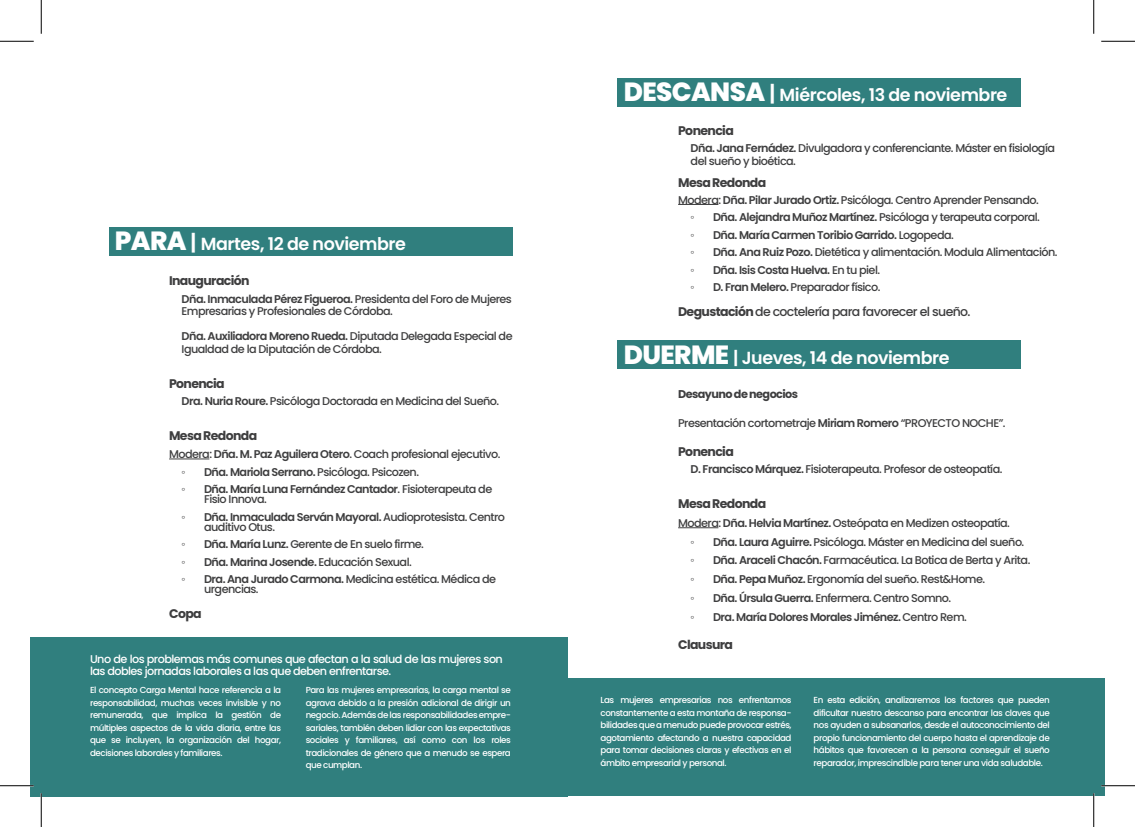
<style>
.page{position:relative;width:1135px;height:827px;background:#fff}
.page>*{position:absolute;margin:0;border:0;box-sizing:border-box;transform-origin:0 0}
.t1{font:600 17.5px "Poppins";letter-spacing:-.025em;color:#fff}
.t2{font:700 12.5px "Poppins";letter-spacing:-.05em;color:#3e3e3f}
.t3{font:500 12.5px "Poppins";letter-spacing:-.05em;color:#3e3e3f}
.t4{font:500 11.25px/12.5px "Poppins";letter-spacing:-.05em;color:#3e3e3f}
.t5{font:600 11.25px/10px "Poppins";letter-spacing:-.05em;color:#3e3e3f}
.t6{font:500 11.25px/12.5px "Poppins";letter-spacing:-.05em;color:#fff}
.t7{font:700 11.25px "Poppins";letter-spacing:-.05em;color:#3e3e3f}
.t8{font:11.25px "Times New Roman";color:#3e3e3f}
.t9{font:500 8.75px/12.5px "Poppins";letter-spacing:-.05em;color:#fff;text-align:justify}
.s1{font-weight:800;font-size:26.25px}
.s2{font-size:21.25px}
.s3{font-weight:600}
.s4{font-weight:500}
.s5{font-weight:700}
</style>
<div class="page">
<hr style="left:169px;top:458px;width:40px;height:1px;background:#3e3e3f">
<div style="left:31px;top:637px;width:537px;height:159px;background:#307f7e"></div>
<div style="left:109px;top:227px;width:404px;height:29px;background:#307f7e"></div>
<hr style="left:678px;top:204px;width:40px;height:1px;background:#3e3e3f">
<div style="left:617px;top:78px;width:404px;height:28px;background:#307f7e"></div>
<hr style="left:678px;top:527px;width:40px;height:1px;background:#3e3e3f">
<div style="left:617px;top:340px;width:404px;height:28px;background:#307f7e"></div>
<div style="left:556px;top:678px;width:548px;height:118px;background:#307f7e"></div>
<hr style="left:40px;top:793px;width:2px;height:34px;background:#fff">
<hr style="left:0;top:41px;width:34px;height:1px;background:#000">
<hr style="left:1101px;top:41px;width:34px;height:1px;background:#000">
<hr style="left:0;top:785px;width:34px;height:1px;background:#000">
<hr style="left:1101px;top:785px;width:34px;height:1px;background:#000">
<hr style="left:41px;top:0;width:1px;height:34px;background:#000">
<hr style="left:41px;top:793px;width:1px;height:34px;background:#000">
<hr style="left:1093px;top:0;width:1px;height:34px;background:#000">
<hr style="left:1093px;top:793px;width:1px;height:34px;background:#000">
<h1 class="t1" style="left:115px;top:236px;width:293px"><span class="s1">PARA</span> <span class="s2">|</span> Martes, 12 de noviembre</h1>
<p class="t2" style="left:169px;top:275px;width:82px">Inauguración</p>
<p class="t4" style="left:182px;top:294px;width:332px"><span class="s3">Dña. Inmaculada Pérez Figueroa.</span> Presidenta del Foro de Mujeres<br>Empresarias y Profesionales de Córdoba.</p>
<p class="t4" style="left:182px;top:331px;width:332px"><span class="s3">Dña. Auxiliadora Moreno Rueda.</span> Diputada Delegada Especial de<br>Igualdad de la Diputación de Córdoba.</p>
<p class="t2" style="left:169px;top:377px;width:57px">Ponencia</p>
<p class="t4" style="left:182px;top:396px;width:319px"><span class="s3">Dra. Nuria Roure.</span> Psicóloga Doctorada en Medicina del Sueño.</p>
<p class="t2" style="left:169px;top:430px;width:90px">Mesa Redonda</p>
<p class="t4" style="left:169px;top:449px;width:333px">Modera: <span class="s3">Dña. M. Paz Aguilera Otero</span>. Coach profesional ejecutivo.</p>
<p class="t8" style="left:182px;top:464px;width:5px">◦</p>
<p class="t5" style="left:204px;top:467px;width:216px">Dña. Mariola Serrano. <span class="s4">Psicóloga. Psicozen.</span></p>
<p class="t8" style="left:182px;top:482px;width:5px">◦</p>
<p class="t5" style="left:204px;top:485px;width:290px">Dña. María Luna Fernández Cantador<span class="s4">. Fisioterapeuta de<br>Fisio Innova.</span></p>
<p class="t8" style="left:182px;top:509px;width:5px">◦</p>
<p class="t4" style="left:204px;top:512px;width:302px;line-height:10px"><span class="s3">Dña. Inmaculada Serván Mayoral.</span> Audioprotesista. Centro auditivo Otus.</p>
<p class="t8" style="left:182px;top:537px;width:5px">◦</p>
<p class="t4" style="left:204px;top:539px;width:221px"><span class="s3">Dña. María Lunz.</span> Gerente de En suelo firme.</p>
<p class="t8" style="left:182px;top:554px;width:5px">◦</p>
<p class="t5" style="left:204px;top:557px;width:209px">Dña. Marina Josende. <span class="s4">Educación Sexual.</span></p>
<p class="t8" style="left:182px;top:572px;width:5px">◦</p>
<p class="t4" style="left:204px;top:575px;width:293px;line-height:10px"><span class="s3">Dra. Ana Jurado Carmona.</span> Medicina estética. Médica de urgencias.</p>
<p class="t2" style="left:169px;top:608px;width:34px">Copa</p>
<p class="t6" style="left:90px;top:653px;width:414px">Uno de los problemas más comunes que afectan a la salud de las mujeres son las dobles jornadas laborales a las que deben enfrentarse.</p>
<p class="t9" style="left:90px;top:684px;width:193px">El concepto Carga Mental hace referencia a la responsabilidad, muchas veces invisible y no remunerada, que implica la gestión de múltiples aspectos de la vida diaria, entre las que se incluyen, la organización del hogar, decisiones laborales y familiares.</p>
<p class="t9" style="left:306px;top:684px;width:207px">Para las mujeres empresarias, la carga mental se agrava debido a la presión adicional de dirigir un negocio. Además de las responsabilidades empre&shy;sariales, también deben lidiar con las expectativas sociales y familiares, así como con los roles tradicionales de género que a menudo se espera que cumplan.</p>
<h1 class="t1" style="left:624px;top:87px;width:385px"><span class="s1">DESCANSA</span> <span class="s2">|</span> Miércoles, 13 de noviembre</h1>
<p class="t2" style="left:678px;top:124px;width:57px">Ponencia</p>
<p class="t4" style="left:691px;top:143px;width:366px"><span class="s3">Dña. Jana Fernádez.</span> Divulgadora y conferenciante. Máster en fisiología del sueño y bioética.</p>
<p class="t2" style="left:678px;top:177px;width:90px">Mesa Redonda</p>
<p class="t4" style="left:678px;top:194px;width:362px">Modera: <span class="s3">Dña. Pilar Jurado Ortiz.</span> Psicóloga. Centro Aprender Pensando.</p>
<p class="t8" style="left:691px;top:210px;width:5px">◦</p>
<p class="t4" style="left:713px;top:212px;width:328px"><span class="s3">Dña. Alejandra Muñoz Martínez.</span> Psicóloga y terapeuta corporal.</p>
<p class="t8" style="left:691px;top:227px;width:5px">◦</p>
<p class="t5" style="left:713px;top:230px;width:242px">Dña. María Carmen Toribio Garrido. <span class="s4">Logopeda.</span></p>
<p class="t8" style="left:691px;top:245px;width:5px">◦</p>
<p class="t4" style="left:713px;top:247px;width:346px"><span class="s3">Dña. Ana Ruiz Pozo.</span> Dietética y alimentación. Modula Alimentación.</p>
<p class="t8" style="left:691px;top:262px;width:5px">◦</p>
<p class="t5" style="left:713px;top:266px;width:168px">Dña. Isis Costa Huelva. <span class="s4">En tu piel.</span></p>
<p class="t8" style="left:691px;top:280px;width:5px">◦</p>
<p class="t4" style="left:713px;top:282px;width:169px"><span class="s3">D. Fran Melero.</span> Preparador físico.</p>
<p class="t3" style="left:678px;top:306px;width:294px"><span class="s5">Degustación</span> de coctelería para favorecer el sueño.</p>
<h1 class="t1" style="left:624px;top:349px;width:327px"><span class="s1">DUERME</span> | Jueves, 14 de noviembre</h1>
<p class="t7" style="left:678px;top:389px;width:122px">Desayuno de negocios</p>
<p class="t4" style="left:678px;top:417px;width:329px">Presentación cortometraje <span class="s3">Miriam Romero</span> “PROYECTO NOCHE”.</p>
<p class="t2" style="left:678px;top:445px;width:57px">Ponencia</p>
<p class="t4" style="left:691px;top:464px;width:313px"><span class="s3">D. Francisco Márquez.</span> Fisioterapeuta. Profesor de osteopatía.</p>
<p class="t2" style="left:678px;top:498px;width:90px">Mesa Redonda</p>
<p class="t4" style="left:678px;top:517px;width:333px">Modera: <span class="s3">Dña. Helvia Martínez.</span> Osteópata en Medizen osteopatía.</p>
<p class="t8" style="left:691px;top:534px;width:5px">◦</p>
<p class="t4" style="left:713px;top:536px;width:313px"><span class="s3">Dña. Laura Aguirre.</span> Psicóloga. Máster en Medicina del sueño.</p>
<p class="t8" style="left:691px;top:553px;width:5px">◦</p>
<p class="t4" style="left:713px;top:555px;width:319px"><span class="s3">Dña. Araceli Chacón.</span> Farmacéutica. La Botica de Berta y Arita.</p>
<p class="t8" style="left:691px;top:572px;width:5px">◦</p>
<p class="t4" style="left:713px;top:574px;width:274px"><span class="s3">Dña. Pepa Muñoz.</span> Ergonomía del sueño. Rest&amp;Home.</p>
<p class="t8" style="left:691px;top:590px;width:5px">◦</p>
<p class="t4" style="left:713px;top:592px;width:240px"><span class="s3">Dña. Úrsula Guerra.</span> Enfermera. Centro Somno.</p>
<p class="t8" style="left:691px;top:609px;width:5px">◦</p>
<p class="t5" style="left:713px;top:612px;width:255px">Dra. María Dolores Morales Jiménez. <span class="s4">Centro Rem.</span></p>
<p class="t2" style="left:678px;top:639px;width:56px">Clausura</p>
<p class="t9" style="left:600px;top:694px;width:193px">Las mujeres empresarias nos enfrentamos constantemente a esta montaña de responsa&shy;bilidades que a menudo puede provocar estrés, agotamiento afectando a nuestra capacidad para tomar decisiones claras y efectivas en el ámbito empresarial y personal.</p>
<p class="t9" style="left:814px;top:694px;width:238px">En esta edición, analizaremos los factores que pueden dificultar nuestro descanso para encontrar las claves que nos ayuden a subsanarlos, desde el autoconocimiento del propio funcionamiento del cuerpo hasta el aprendizaje de hábitos que favorecen a la persona conseguir el sueño reparador, imprescindible para tener una vida saludable.</p>
</div>
